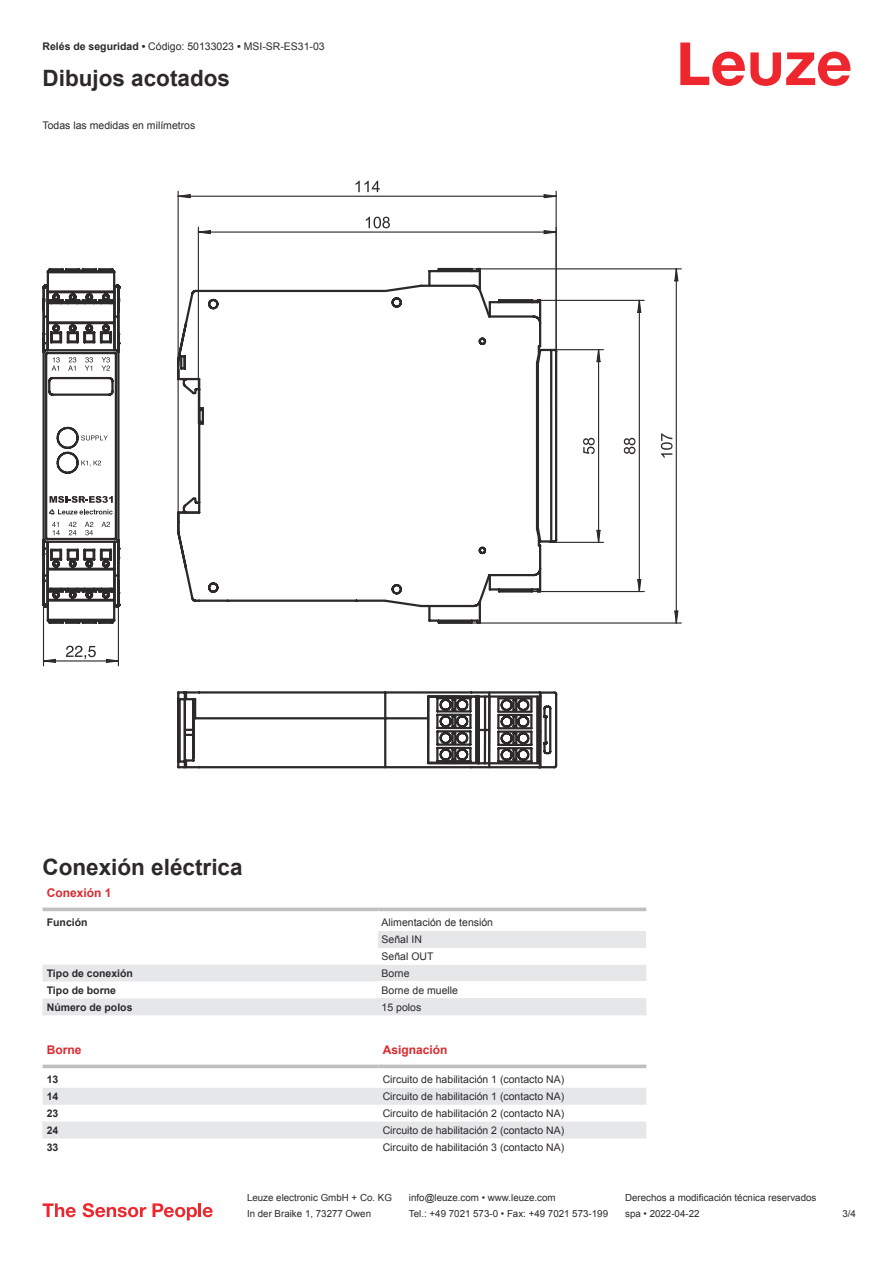
<style>
.page{position:relative;width:893px;height:1263px;background:#fff}
.page>*{position:absolute;margin:0;border:0;box-sizing:border-box;transform-origin:0 0}
.t1{font:700 22.5px "Arial";color:#2b292a}
.t2{font:700 12px "Arial";color:#db2a30}
.t3{font:10.5px/17px "Arial";color:#2b292a}
.t4{font:700 10.5px "Arial";color:#2b292a}
.t5{font:9.75px "Arial";color:#2b292a}
.s1{font-weight:700}
</style>
<div class="page">
<svg style="left:680px;top:43px;width:170px;height:43px"></svg>
<svg style="left:43px;top:907px;width:603px;height:5px"></svg>
<hr style="left:43px;top:908px;width:335px;height:3px;background:#bdbfc1">
<hr style="left:378px;top:908px;width:268px;height:3px;background:#bdbfc1">
<svg style="left:43px;top:965px;width:335px;height:50px"></svg>
<div style="left:378px;top:931px;width:268px;height:17px;background:#e6e7e9"></div>
<div style="left:378px;top:965px;width:268px;height:16px;background:#e6e7e9"></div>
<div style="left:378px;top:998px;width:268px;height:17px;background:#e6e7e9"></div>
<svg style="left:43px;top:1068px;width:603px;height:71px"></svg>
<svg style="left:43px;top:1088px;width:603px;height:50px"></svg>
<svg style="left:43px;top:1064px;width:335px;height:4px"></svg>
<svg style="left:378px;top:1064px;width:268px;height:4px"></svg>
<svg style="left:43px;top:1203px;width:33px;height:14px"></svg>
<svg style="left:83px;top:1203px;width:63px;height:14px"></svg>
<svg style="left:153px;top:1203px;width:44px;height:17px"></svg>
<hr style="left:198px;top:1203px;width:3px;height:14px;background:#ed272d">
<svg style="left:203px;top:1207px;width:10px;height:10px"></svg>
<svg style="left:177px;top:523px;width:250px;height:85px"></svg>
<svg style="left:177px;top:691px;width:381px;height:77px"></svg>
<svg style="left:427px;top:604px;width:115px;height:109px"></svg>
<svg style="left:438px;top:268px;width:244px;height:356px"></svg>
<svg style="left:674px;top:610px;width:5px;height:14px"></svg>
<svg style="left:661px;top:433px;width:11px;height:25px"></svg>
<svg style="left:177px;top:190px;width:380px;height:333px"></svg>
<svg style="left:177px;top:193px;width:14px;height:6px"></svg>
<svg style="left:355px;top:181px;width:25px;height:11px"></svg>
<svg style="left:43px;top:268px;width:78px;height:399px"></svg>
<p class="t3" style="left:43px;top:39px;width:284px"><span class="s1">Relés de seguridad •</span> Código: 50133023 <span class="s1">•</span> MSI-SR-ES31-03</p>
<h1 class="t1" style="left:43px;top:70px;width:189px">Dibujos acotados</h1>
<p class="t3" style="left:43px;top:117px;width:154px">Todas las medidas en milímetros</p>
<h1 class="t1" style="left:43px;top:858px;width:202px">Conexión eléctrica</h1>
<p class="t2" style="left:47px;top:888px;width:66px">Conexión 1</p>
<p class="t4" style="left:47px;top:918px;width:42px">Función</p>
<p class="t3" style="left:382px;top:915px;width:113px">Alimentación de tensión<br>Señal IN<br>Señal OUT</p>
<p class="t4" style="left:47px;top:969px;width:88px">Tipo de conexión</p>
<p class="t3" style="left:382px;top:965px;width:30px">Borne</p>
<p class="t4" style="left:47px;top:986px;width:71px">Tipo de borne</p>
<p class="t3" style="left:382px;top:982px;width:78px">Borne de muelle</p>
<p class="t4" style="left:47px;top:1003px;width:87px">Número de polos</p>
<p class="t3" style="left:382px;top:999px;width:41px">15 polos</p>
<p class="t2" style="left:47px;top:1045px;width:36px">Borne</p>
<p class="t2" style="left:383px;top:1045px;width:66px">Asignación</p>
<p class="t4" style="left:47px;top:1075px;width:13px">13</p>
<p class="t3" style="left:383px;top:1072px;width:183px">Circuito de habilitación 1 (contacto NA)</p>
<p class="t4" style="left:47px;top:1092px;width:13px">14</p>
<p class="t3" style="left:383px;top:1089px;width:183px">Circuito de habilitación 1 (contacto NA)</p>
<p class="t4" style="left:47px;top:1109px;width:13px">23</p>
<p class="t3" style="left:383px;top:1106px;width:183px">Circuito de habilitación 2 (contacto NA)</p>
<p class="t4" style="left:47px;top:1126px;width:13px">24</p>
<p class="t3" style="left:383px;top:1122px;width:183px">Circuito de habilitación 2 (contacto NA)</p>
<p class="t4" style="left:47px;top:1143px;width:13px">33</p>
<p class="t3" style="left:383px;top:1139px;width:183px">Circuito de habilitación 3 (contacto NA)</p>
<p class="t5" style="left:247px;top:1194px;width:146px">Leuze electronic GmbH + Co. KG</p>
<p class="t5" style="left:409px;top:1194px;width:148px">info@leuze.com • www.leuze.com</p>
<p class="t5" style="left:625px;top:1194px;width:193px">Derechos a modificación técnica reservados</p>
<p class="t5" style="left:247px;top:1210px;width:126px">In der Braike 1, 73277 Owen</p>
<p class="t5" style="left:409px;top:1210px;width:201px">Tel.: +49 7021 573-0 • Fax: +49 7021 573-199</p>
<p class="t5" style="left:625px;top:1210px;width:76px">spa • 2022-04-22</p>
<p class="t5" style="left:842px;top:1210px;width:15px">3 /4</p>
</div>
